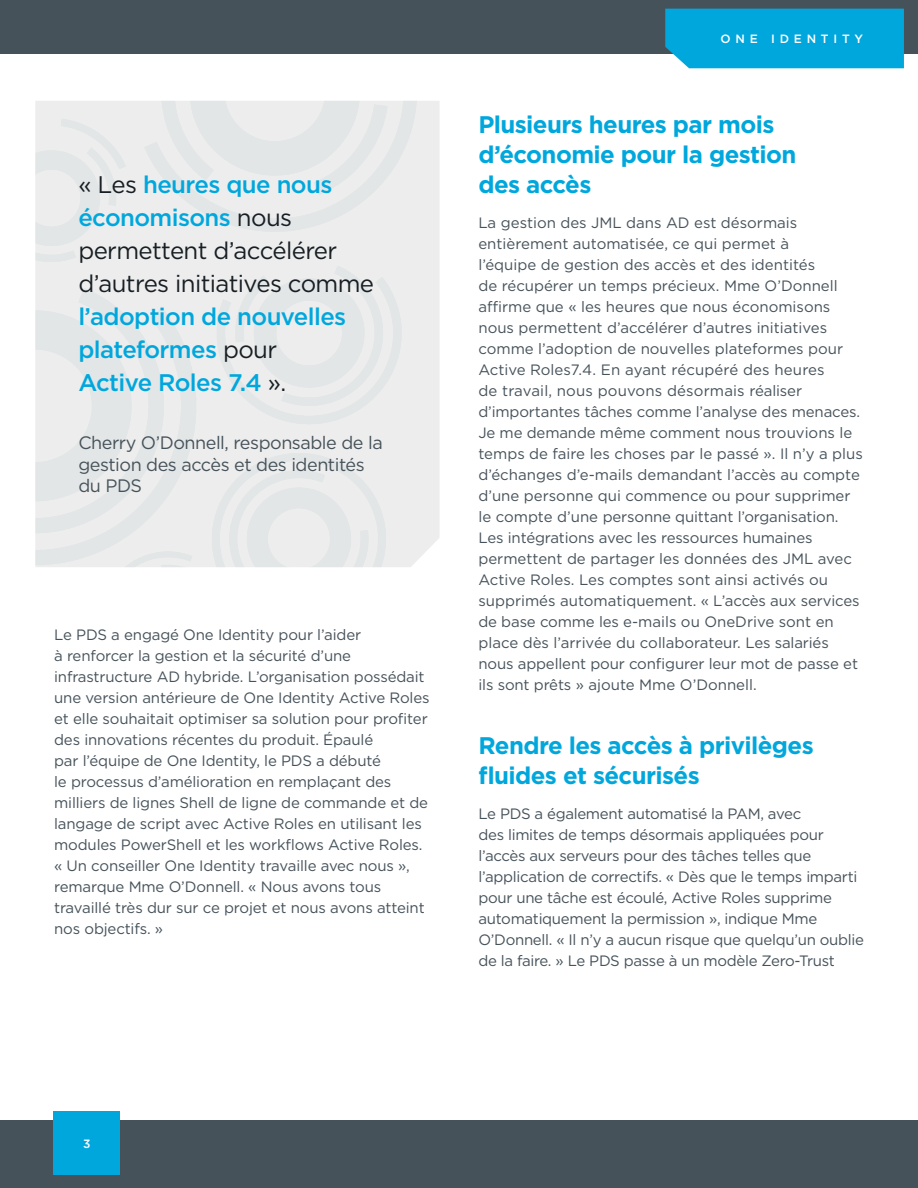
<style>
.page{position:relative;width:918px;height:1188px;background:#fff}
.page>*{position:absolute;margin:0;border:0;box-sizing:border-box;transform-origin:0 0}
.t1{font:500 24px/33px "Gotham";letter-spacing:-.025em;color:#00a7dd}
.text_heading{font:700 24px/30px "Gotham";letter-spacing:-.025em;color:#00a7dd}
.t2{font:18px/21.6px "Gotham";letter-spacing:-.025em;color:#46525a}
.body{font:15px/21px "Gotham";letter-spacing:-.01em;color:#46525a}
.t3{font:500 12px "Gotham";letter-spacing:.4em;color:#fff}
.s1{font-weight:400;color:#171f24}
</style>
<div class="page">
<div style="left:0;top:0;width:918px;height:54px;background:#46525a"></div>
<div style="left:0;top:1120px;width:918px;height:68px;background:#46525a"></div>
<div style="left:54px;top:1111px;width:66px;height:64px;background:#00a7dd"></div>
<div style="left:665px;top:9px;width:239px;height:59px;background:#00a7dd"></div>
<img style="left:35px;top:101px;width:405px;height:466px">
<p class="t1" style="left:78px;top:168px;width:297px"><span class="s1">« Les</span> heures que nous économisons <span class="s1">nous permettent d’accélérer d’autres initiatives comme </span>l’adoption de nouvelles plateformes <span class="s1">pour<br></span>Active Roles 7.4 <span class="s1">».</span></p>
<p class="t2" style="left:78px;top:432px;width:306px">Cherry O’Donnell, responsable de la gestion des accès et des identités du PDS</p>
<p class="body" style="left:54px;top:624px;width:377px">Le PDS a engagé One Identity pour l’aider<br>à renforcer la gestion et la sécurité d’une infrastructure AD hybride. L’organisation possédait une version antérieure de One Identity Active Roles et elle souhaitait optimiser sa solution pour profiter des innovations récentes du produit. Épaulé<br>par l’équipe de One Identity, le PDS a débuté<br>le processus d’amélioration en remplaçant des milliers de lignes Shell de ligne de commande et de langage de script avec Active Roles en utilisant les modules PowerShell et les workflows Active Roles. « Un conseiller One Identity travaille avec nous », remarque Mme O’Donnell. « Nous avons tous travaillé très dur sur ce projet et nous avons atteint nos objectifs. »</p>
<p class="t3" style="left:721px;top:31px;width:144px">ONE IDENTITY</p>
<p class="text_heading" style="left:478px;top:110px;width:319px">Plusieurs heures par mois d’économie pour la gestion des accès</p>
<p class="body" style="left:478px;top:212px;width:386px">La gestion des JML dans AD est désormais entièrement automatisée, ce qui permet à<br>l’équipe de gestion des accès et des identités<br>de récupérer un temps précieux. Mme O’Donnell affirme que « les heures que nous économisons nous permettent d’accélérer d’autres initiatives comme l’adoption de nouvelles plateformes pour Active Roles7.4. En ayant récupéré des heures<br>de travail, nous pouvons désormais réaliser d’importantes tâches comme l’analyse des menaces.<br>Je me demande même comment nous trouvions le temps de faire les choses par le passé ». Il n’y a plus d’échanges d’e-mails demandant l’accès au compte d’une personne qui commence ou pour supprimer le compte d’une personne quittant l’organisation.<br>Les intégrations avec les ressources humaines permettent de partager les données des JML avec Active Roles. Les comptes sont ainsi activés ou supprimés automatiquement. « L’accès aux services de base comme les e-mails ou OneDrive sont en place dès l’arrivée du collaborateur. Les salariés nous appellent pour configurer leur mot de passe et ils sont prêts » ajoute Mme O’Donnell.</p>
<p class="text_heading" style="left:478px;top:731px;width:337px">Rendre les accès à privilèges fluides et sécurisés</p>
<p class="body" style="left:478px;top:803px;width:387px">Le PDS a également automatisé la PAM, avec<br>des limites de temps désormais appliquées pour l’accès aux serveurs pour des tâches telles que l’application de correctifs. « Dès que le temps imparti pour une tâche est écoulé, Active Roles supprime automatiquement la permission », indique Mme O’Donnell. « Il n’y a aucun risque que quelqu’un oublie de la faire. » Le PDS passe à un modèle Zero-Trust</p>
<p class="t3" style="left:83px;top:1136px;width:9px">3</p>
</div>
